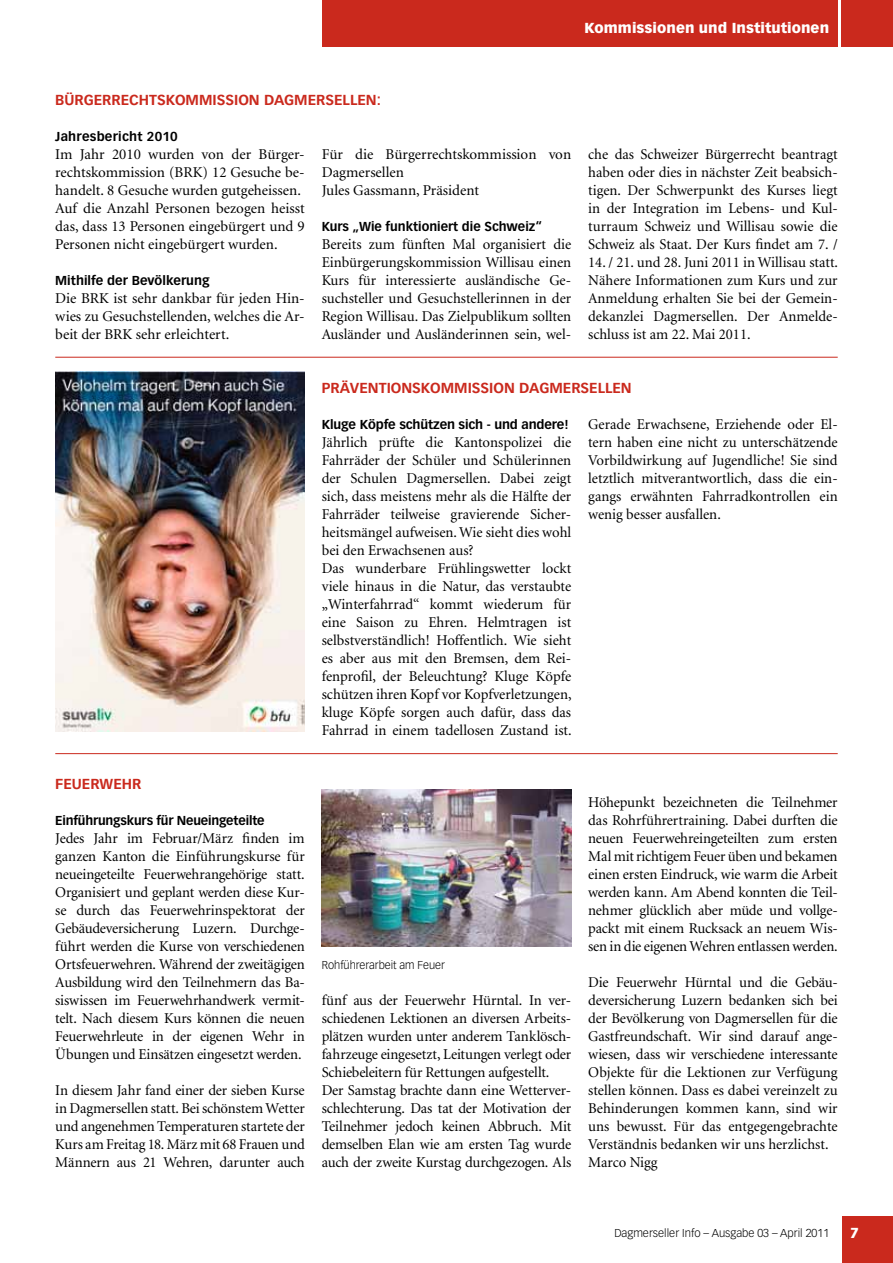
<style>
.page{position:relative;width:893px;height:1263px;background:#fff}
.page>*{position:absolute;margin:0;border:0;box-sizing:border-box;transform-origin:0 0}
.t1{font:15px/18px "Minion";color:#000;text-align:justify}
.t2{font:700 14.25px "Vectora LH";color:#ca291d}
.t3{font:900 14.25px "Vectora LH";letter-spacing:.005em;color:#fff}
.t4{font:700 12.75px "Vectora LH";color:#000}
.t5{font:700 12.75px "Vectora LH";letter-spacing:.02em;color:#000}
.t6{font:300 11.25px "Vectora LH";color:#000}
</style>
<div class="page">
<div style="left:842px;top:1216px;width:51px;height:47px;background:#ca291d"></div>
<div style="left:322px;top:0;width:516px;height:47px;background:#ca291d"></div>
<div style="left:842px;top:0;width:51px;height:47px;background:#ca291d"></div>
<img style="left:55px;top:371px;width:250px;height:360px">
<img style="left:322px;top:789px;width:249px;height:157px">
<hr style="left:55px;top:357px;width:783px;height:1px;background:#ca291d">
<hr style="left:55px;top:753px;width:783px;height:1px;background:#ca291d">
<p class="t3" style="left:585px;top:19px;width:246px">Kommissionen und Institutionen</p>
<p class="t2" style="left:55px;top:91px;width:140px">Bürge rrechtskommissi</p>
<p class="t2" style="left:238px;top:91px;width:58px">on Dagme</p>
<p class="t2" style="left:316px;top:91px;width:66px">rsellen:</p>
<p class="t5" style="left:55px;top:129px;width:124px">Jahresbericht 2010</p>
<p class="t1" style="left:55px;top:146px;width:251px;text-align:left">Im Jahr 2010 wurden von der Bürger&shy;rechtskommission (BRK) 12 Gesuche be&shy;handelt. 8 Gesuche wurden gutgeheissen.<br>Auf die Anzahl Personen bezogen heisst das, dass 13 Personen eingebürgert und 9<br>Personen nicht eingebürgert wurden.</p>
<p class="t4" style="left:55px;top:273px;width:156px">Mithilfe der Bevölkerung</p>
<p class="t1" style="left:55px;top:290px;width:251px">Die BRK ist sehr dankbar für jeden Hin&shy;wies zu Gesuchstellenden, welches die Ar&shy;beit der BRK sehr erleichtert.</p>
<p class="t1" style="left:322px;top:146px;width:251px;text-align:left">Für die Bürgerrechtskommission von<br>Dagmersellen<br>Jules Gassmann, Präsident</p>
<p class="t4" style="left:322px;top:219px;width:221px">Kurs „Wie funktioniert die Schweiz“</p>
<p class="t1" style="left:322px;top:236px;width:251px">Bereits zum fünften Mal organisiert die Einbürgerungskommission Willisau einen Kurs für interessierte ausländische Ge&shy;suchsteller und Gesuchstellerinnen in der Region Willisau. Das Zielpublikum sollten Ausländer und Ausländerinnen sein, wel-</p>
<p class="t1" style="left:588px;top:146px;width:251px">che das Schweizer Bürgerrecht beantragt haben oder dies in nächster Zeit beabsich&shy;tigen. Der Schwerpunkt des Kurses liegt in der Integration im Lebens- und Kul&shy;turraum Schweiz und Willisau sowie die Schweiz als Staat. Der Kurs findet am 7. /</p>
<p class="t1" style="left:588px;top:254px;width:251px">14. / 21. und 28. Juni 2011 in Willisau statt.<br>Nähere Informationen zum Kurs und zur Anmeldung erhalten Sie bei der Gemein&shy;dekanzlei Dagmersellen. Der Anmelde&shy;schluss ist am 22. Mai 2011.</p>
<p class="t2" style="left:322px;top:379px;width:129px">Präventionskommissi</p>
<p class="t2" style="left:493px;top:379px;width:58px">on Dagme</p>
<p class="t2" style="left:571px;top:379px;width:62px">rse llen</p>
<p class="t4" style="left:322px;top:417px;width:248px">Kluge Köpfe schützen sich - und andere!</p>
<p class="t1" style="left:322px;top:434px;width:251px;text-align:left">Jährlich prüfte die Kantonspolizei die Fahrräder der Schüler und Schülerinnen der Schulen Dagmersellen. Dabei zeigt sich, dass meistens mehr als die Hälfte der Fahrräder teilweise gravierende Sicher&shy;heitsmängel aufweisen. Wie sieht dies wohl bei den Erwachsenen aus?<br>Das wunderbare Frühlingswetter lockt viele hinaus in die Natur, das verstaubte „Winterfahrrad“ kommt wiederum für eine Saison zu Ehren. Helmtragen ist selbstverständlich! Hoffentlich. Wie sieht es aber aus mit den Bremsen, dem Rei&shy;fenprofil, der Beleuchtung? Kluge Köpfe schützen ihren Kopf vor Kopfverletzungen, kluge Köpfe sorgen auch dafür, dass das Fahrrad in einem tadellosen Zustand ist.</p>
<p class="t1" style="left:588px;top:416px;width:251px">Gerade Erwachsene, Erziehende oder El&shy;tern haben eine nicht zu unterschätzende Vorbildwirkung auf Jugendliche! Sie sind letztlich mitverantwortlich, dass die ein&shy;gangs erwähnten Fahrradkontrollen ein wenig besser ausfallen.</p>
<p class="t2" style="left:55px;top:775px;width:18px">Feue</p>
<p class="t2" style="left:90px;top:775px;width:52px">rweh r</p>
<p class="t4" style="left:55px;top:813px;width:211px">Einführungskurs für Neueingeteilte</p>
<p class="t1" style="left:55px;top:830px;width:251px">Jedes Jahr im Februar/März finden im ganzen Kanton die Einführungskurse für neueingeteilte Feuerwehrangehörige statt.<br>Organisiert und geplant werden diese Kur&shy;se durch das Feuerwehrinspektorat der Gebäudeversicherung Luzern. Durchge&shy;führt werden die Kurse von verschiedenen Ortsfeuerwehren. Während der zweitägigen Ausbildung wird den Teilnehmern das Ba&shy;siswissen im Feuerwehrhandwerk vermit&shy;telt. Nach diesem Kurs können die neuen Feuerwehrleute in der eigenen Wehr in Übungen und Einsätzen eingesetzt werden.</p>
<p class="t1" style="left:55px;top:1082px;width:251px">In diesem Jahr fand einer der sieben Kurse in Dagmersellen statt. Bei schönstem Wetter und angenehmen Temperaturen startete der Kurs am Freitag 18. März mit 68 Frauen und Männern aus 21 Wehren, darunter auch</p>
<p class="t6" style="left:322px;top:959px;width:125px">Rohführerarbeit am Feuer</p>
<p class="t1" style="left:322px;top:992px;width:251px;text-align:left">fünf aus der Feuerwehr Hürntal. In ver&shy;schiedenen Lektionen an diversen Arbeits&shy;plätzen wurden unter anderem Tanklösch&shy;fahrzeuge eingesetzt, Leitungen verlegt oder Schiebeleitern für Rettungen aufgestellt.<br>Der Samstag brachte dann eine Wetterver&shy;schlechterung. Das tat der Motivation der Teilnehmer jedoch keinen Abbruch. Mit demselben Elan wie am ersten Tag wurde auch der zweite Kurstag durchgezogen. Als</p>
<p class="t1" style="left:588px;top:794px;width:251px">Höhepunkt bezeichneten die Teilnehmer das Rohrführertraining. Dabei durften die neuen Feuerwehreingeteilten zum ersten Mal mit richtigem Feuer üben und bekamen einen ersten Eindruck, wie warm die Arbeit werden kann. Am Abend konnten die Teil&shy;nehmer glücklich aber müde und vollge&shy;packt mit einem Rucksack an neuem Wis&shy;sen in die eigenen Wehren entlassen werden.</p>
<p class="t1" style="left:588px;top:974px;width:251px;text-align:left">Die Feuerwehr Hürntal und die Gebäu&shy;deversicherung Luzern bedanken sich bei der Bevölkerung von Dagmersellen für die Gastfreundschaft. Wir sind darauf ange&shy;wiesen, dass wir verschiedene interessante Objekte für die Lektionen zur Verfügung stellen können. Dass es dabei vereinzelt zu Behinderungen kommen kann, sind wir uns bewusst. Für das entgegengebrachte Verständnis bedanken wir uns herzlichst.<br>Marco Nigg</p>
<p class="t6" style="left:614px;top:1227px;width:216px">Dagmerseller I nfo – Ausgabe 03 – April 2011</p>
<p class="t3" style="left:850px;top:1224px;width:10px">7</p>
</div>
